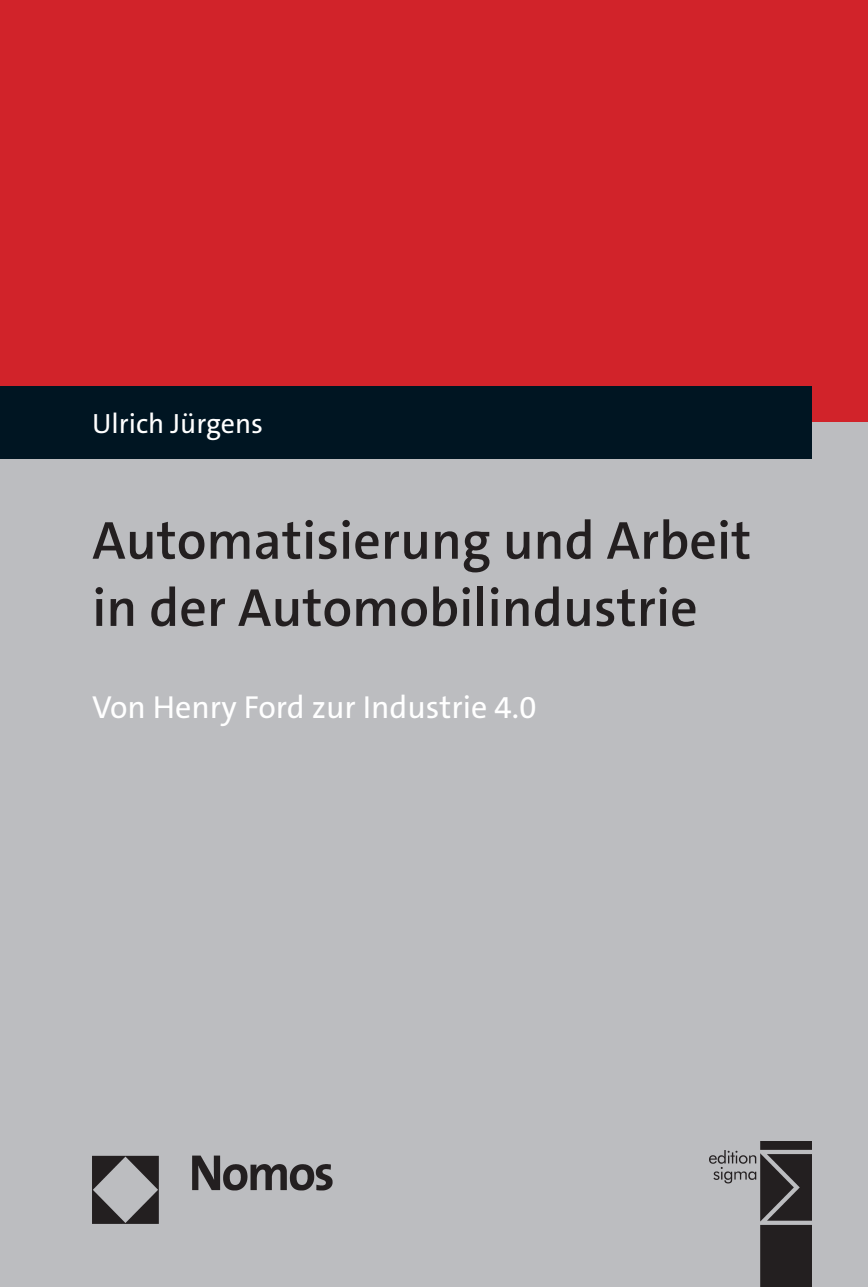
<style>
.page{position:relative;width:868px;height:1287px;background:#fff}
.page>*{position:absolute;margin:0;border:0;box-sizing:border-box;transform-origin:0 0}
.t1{font:600 54px/67.2px "The Sans C5";color:#231f20}
.t2{font:32px "The Sans C5";color:#fff}
.t3{font:28px "The Sans C5";color:#fff}
</style>
<div class="page">
<div style="left:0;top:0;width:867px;height:446px;background:#d1232a"></div>
<div style="left:0;top:422px;width:867px;height:865px;background:#bcbdc0"></div>
<div style="left:0;top:386px;width:811px;height:72px;background:#001522"></div>
<img style="left:92px;top:1155px;width:241px;height:69px">
<img style="left:709px;top:1141px;width:102px;height:146px">
<p class="t3" style="left:92px;top:405px;width:172px">Ulrich Jürgens</p>
<p class="t1" style="left:92px;top:507px;width:660px">Automatisierung und Arbeit in der Automobilindustrie</p>
<p class="t2" style="left:92px;top:687px;width:446px">Von Henry Ford zur Industrie 4.0</p>
</div>
